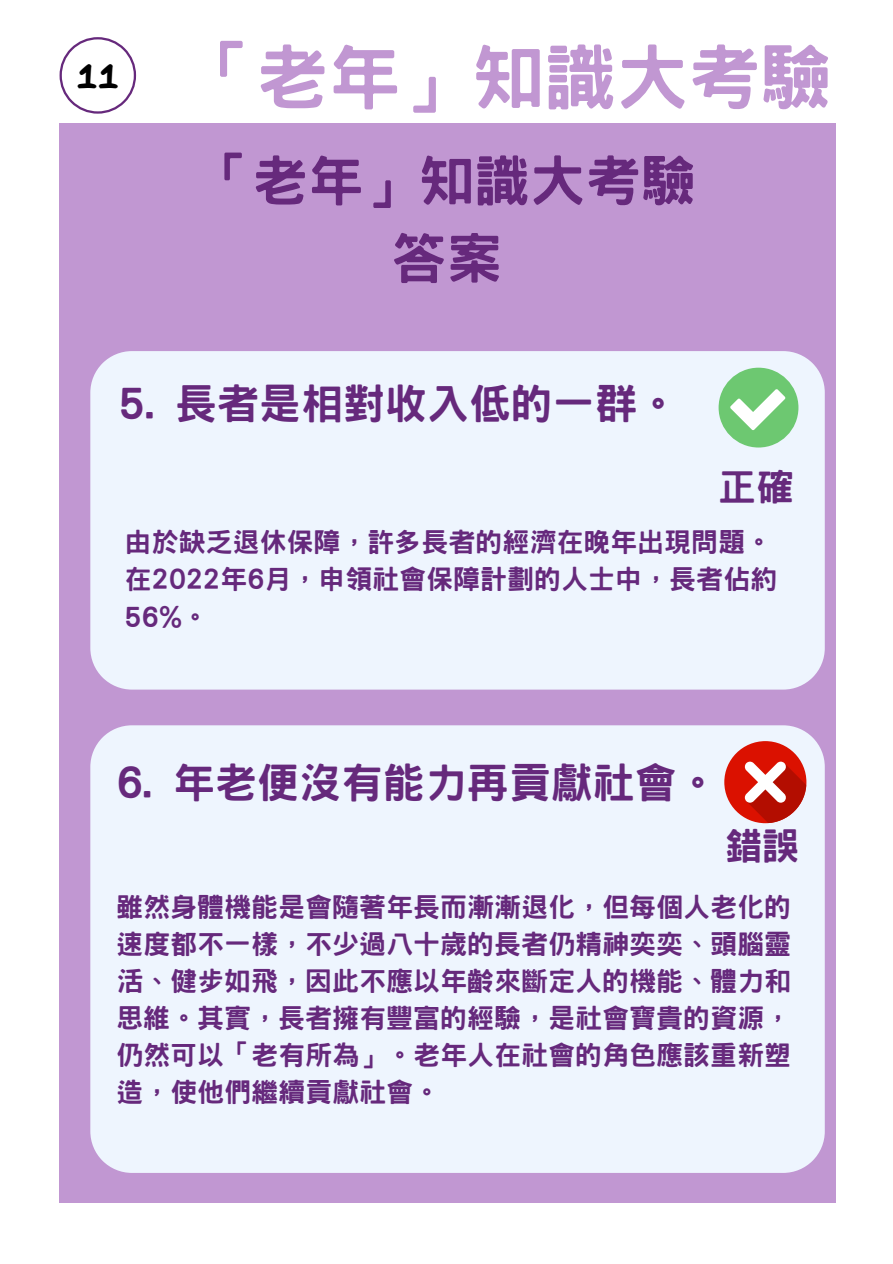
<style>
.page{position:relative;width:893px;height:1264px;background:#fff}
.page>*{position:absolute;margin:0;border:0;box-sizing:border-box;transform-origin:0 0}
.t1{font:800 72px "Han Wang Hei";color:#c197d2}
.t2{font:800 55.5px/77.6px "Han Wang Hei";color:#66297c;text-align:center}
.t3{font:800 42px "Han Wang Hei";color:#66297c}
.t4{font:800 37.5px "Han Wang Hei";color:#66297c}
.t5{font:800 27px/37px "Han Wang Hei";color:#66297c}
.s1{font-family:"Bryndan Write";font-weight:400;font-size:42px;color:#000}
</style>
<div class="page">
<div style="left:60px;top:123px;width:775px;height:1079px;background:#c197d2"></div>
<div style="left:90px;top:351px;width:734px;height:338px;background:#eef5fe"></div>
<div style="left:718px;top:367px;width:80px;height:80px;background:#6dc871;border-radius:50%"></div>
<svg style="left:730px;top:389px;width:55px;height:41px"></svg>
<div style="left:90px;top:725px;width:734px;height:447px;background:#eef5fe"></div>
<div style="left:724px;top:741px;width:82px;height:82px;background:#db1100;border-radius:50%"></div>
<svg style="left:744px;top:761px;width:62px;height:62px"></svg>
<svg style="left:60px;top:37px;width:76px;height:77px"></svg>
<h1 class="t1" style="left:77px;top:41px;width:756px"><span class="s1">11</span> 「老年」知識大考驗</h1>
<h2 class="t2" style="left:197px;top:141px;width:501px">「老年」知識大考驗答案</h2>
<h3 class="t3" style="left:118px;top:382px;width:562px">5. 長者是相對收入低的一群。</h3>
<h3 class="t4" style="left:718px;top:468px;width:76px">正確</h3>
<p class="t5" style="left:124px;top:523px;width:654px">由於缺乏退休保障，許多長者的經濟在晚年出現問題。在2022年6月，申領社會保障計劃的人士中，長者佔約<br>56%。</p>
<h3 class="t3" style="left:116px;top:761px;width:604px">6. 年老便沒有能力再貢獻社會。</h3>
<h3 class="t4" style="left:724px;top:826px;width:76px">錯誤</h3>
<p class="t5" style="left:116px;top:888px;width:676px;text-align:justify">雖然身體機能是會隨著年長而漸漸退化，但每個人老化的速度都不一樣，不少過八十歲的長者仍精神奕奕、頭腦靈活、健步如飛，因此不應以年齡來斷定人的機能、體力和思維。其實，長者擁有豐富的經驗，是社會寶貴的資源，仍然可以「老有所為」。老年人在社會的角色應該重新塑造，使他們繼續貢獻社會。</p>
</div>
